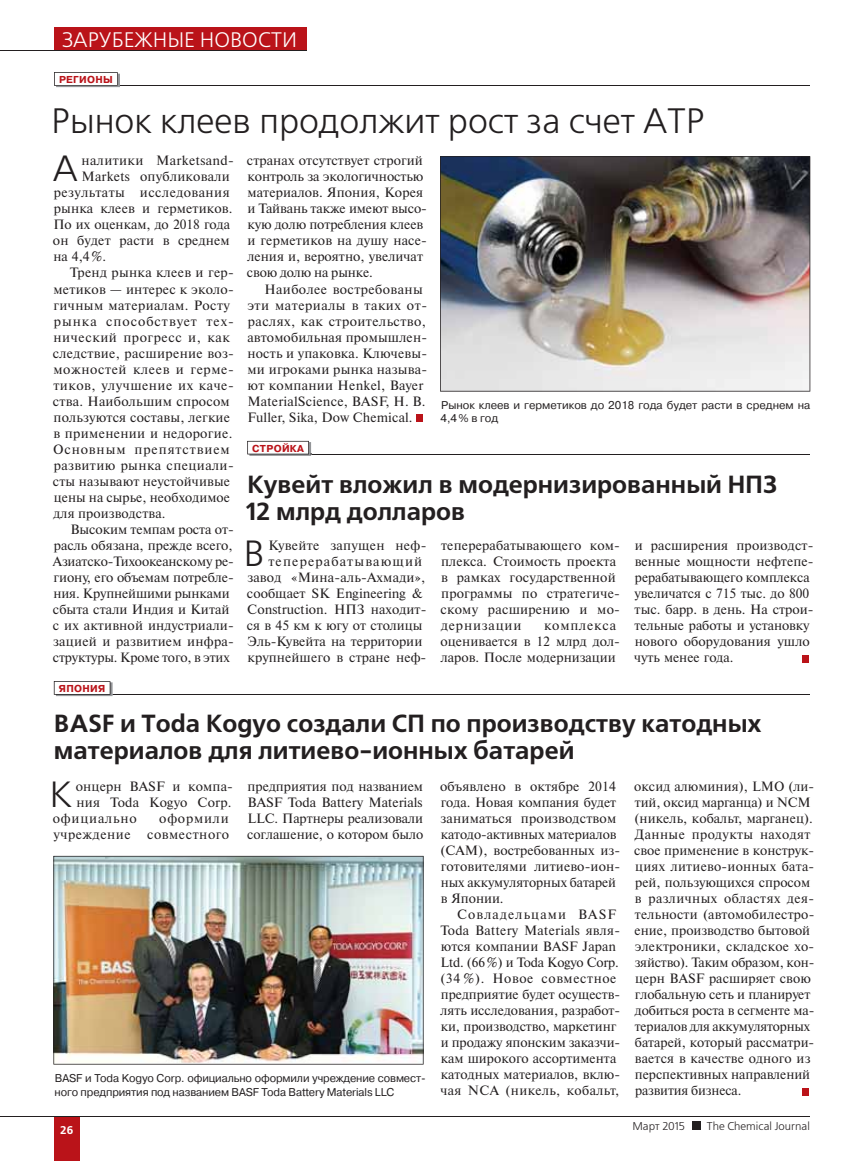
<style>
.page{position:relative;width:864px;height:1161px;background:#fff}
.page>*{position:absolute;margin:0;border:0;box-sizing:border-box;transform-origin:0 0}
.t1{font:36.45px "Free Set C";color:#231f20}
.t2{font:35.25px "Free Set C";color:#231f20}
.t3{font:700 24.75px/27px "Free Set C";color:#231f20}
.t4{font:21px "Free Set C";color:#fff}
.t5{font:21px "Free Set C";letter-spacing:.04em;color:#fff}
.t6{font:13.5px/16px "Newton C";letter-spacing:.01em;color:#231f20}
.t7{font:13.5px "Newton C";letter-spacing:-.01em;color:#231f20}
.t8{font:13.5px/16px "Newton C";letter-spacing:.04em;color:#231f20;text-align:right}
.t9{font:13.5px "Newton C";letter-spacing:.035em;color:#231f20}
.t10{font:13.5px "Newton C";letter-spacing:.03em;color:#231f20}
.t11{font:13.5px "Newton C";letter-spacing:.07em;color:#231f20}
.t12{font:13.5px "Newton C";letter-spacing:.045em;color:#231f20}
.t13{font:13.5px "Newton C";letter-spacing:.065em;color:#231f20}
.t14{font:13.5px "Newton C";letter-spacing:.085em;color:#231f20}
.t15{font:13.5px "Newton C";letter-spacing:.06em;color:#231f20}
.t16{font:11.25px/13.5px "Pragmatica C";letter-spacing:-.01em;color:#231f20}
.t17{font:11.25px "Free Set C";color:#231f20}
.t18{font:700 11.25px "Free Set C";color:#fff}
.t19{font:700 10.05px "Pragmatica C";letter-spacing:.03em;color:#ba1319}
</style>
<div class="page">
<hr style="left:118px;top:85px;width:691px;height:1px;background:#231f20">
<svg style="left:54px;top:72px;width:66px;height:14px"></svg>
<div style="left:416px;top:415px;width:7px;height:7px;background:#ba1319"></div>
<hr style="left:310px;top:454px;width:499px;height:1px;background:#231f20">
<img style="left:249px;top:455px;width:62px;height:1px">
<svg style="left:247px;top:441px;width:64px;height:14px"></svg>
<div style="left:801px;top:655px;width:7px;height:7px;background:#ba1319"></div>
<img style="left:440px;top:156px;width:370px;height:235px">
<hr style="left:108px;top:694px;width:701px;height:1px;background:#231f20">
<svg style="left:54px;top:681px;width:58px;height:14px"></svg>
<div style="left:801px;top:1088px;width:7px;height:7px;background:#ba1319"></div>
<img style="left:53px;top:856px;width:370px;height:208px">
<div style="left:54px;top:1116px;width:26px;height:45px;background:#ba1319"></div>
<hr style="left:0;top:1116px;width:54px;height:1px;background:#231f20">
<hr style="left:54px;top:1116px;width:755px;height:1px;background:#231f20">
<div style="left:691px;top:1121px;width:9px;height:9px;background:#231f20"></div>
<div style="left:54px;top:27px;width:252px;height:24px;background:#ba1319"></div>
<hr style="left:0;top:51px;width:54px;height:1px;background:#231f20">
<hr style="left:54px;top:51px;width:252px;height:1px;background:#231f20">
<h3 class="t5" style="left:62px;top:32px;width:144px">PLAST/ПЛАСТ</h3>
<h3 class="t4" style="left:63px;top:32px;width:236px">ЗАРУБЕЖНЫЕ НОВОСТИ</h3>
<p class="t19" style="left:59px;top:76px;width:55px">РЕГИОНЫ</p>
<h2 class="t2" style="left:51px;top:108px;width:654px">Рынок клеев продолжит рост за счет АТР</h2>
<h1 class="t1" style="left:53px;top:155px;width:27px">А</h1>
<p class="t6" style="left:82px;top:154px;width:154px">налитики Marketsand-</p>
<p class="t6" style="left:247px;top:154px;width:181px">странах отсутствует строгий контроль за экологичностью материалов. Япония, Корея и Тайвань также имеют высо&shy;кую долю потребления клеев и герметиков на душу насе&shy;ления и, вероятно, увеличат свою долю на рынке.</p>
<p class="t6" style="left:247px;top:282px;width:181px;text-indent:17px">Наиболее востребованы эти материалы в таких от&shy;раслях, как строительство, автомобильная промышлен&shy;ность и упаковка. Ключевы&shy;ми игроками рынка называ&shy;ют компании Henkel, Bayer<br>MaterialScience, BASF, H. B.<br>Fuller, Sika, Dow Chemical.</p>
<p class="t19" style="left:252px;top:444px;width:53px">СТРОЙКА</p>
<h3 class="t3" style="left:245px;top:473px;width:533px">Кувейт вложил в модернизированный НПЗ<br>12 млрд долларов</h3>
<h1 class="t1" style="left:243px;top:540px;width:23px">В</h1>
<p class="t6" style="left:268px;top:539px;width:159px">Кувейте запущен неф-</p>
<p class="t6" style="left:81px;top:170px;width:150px">Markets опубликовали</p>
<p class="t9" style="left:54px;top:188px;width:177px">результаты исследования</p>
<p class="t6" style="left:54px;top:202px;width:180px">рынка клеев и герметиков.</p>
<p class="t6" style="left:53px;top:218px;width:178px">По их оценкам, до 2018 года</p>
<p class="t6" style="left:53px;top:234px;width:178px">он будет расти в среднем</p>
<p class="t6" style="left:53px;top:250px;width:54px">на 4,4 %.</p>
<p class="t6" style="left:70px;top:266px;width:165px">Тренд рынка клеев и гер-</p>
<p class="t6" style="left:53px;top:282px;width:182px">метиков — интерес к эколо-</p>
<p class="t10" style="left:53px;top:300px;width:178px">гичным материалам. Росту</p>
<p class="t11" style="left:54px;top:316px;width:181px">рынка способствует тех-</p>
<p class="t8" style="left:53px;top:330px;width:178px">нический прогресс и, как</p>
<p class="t6" style="left:53px;top:346px;width:182px">следствие, расширение воз-</p>
<p class="t12" style="left:53px;top:364px;width:182px">можностей клеев и герме-</p>
<p class="t9" style="left:53px;top:380px;width:182px">тиков, улучшение их каче-</p>
<p class="t6" style="left:53px;top:394px;width:178px">ства. Наибольшим спросом</p>
<p class="t6" style="left:53px;top:410px;width:178px">пользуются составы, легкие</p>
<p class="t6" style="left:53px;top:427px;width:180px">в применении и недорогие.</p>
<p class="t13" style="left:53px;top:444px;width:178px">Основным препятствием</p>
<p class="t10" style="left:54px;top:460px;width:181px">развитию рынка специали-</p>
<p class="t6" style="left:53px;top:475px;width:179px">сты называют неустойчивые</p>
<p class="t6" style="left:54px;top:491px;width:178px">цены на сырье, необходимое</p>
<p class="t6" style="left:53px;top:507px;width:113px">для производства.</p>
<p class="t6" style="left:70px;top:523px;width:165px">Высоким темпам роста от-</p>
<p class="t6" style="left:54px;top:539px;width:180px">расль обязана, прежде всего,</p>
<p class="t7" style="left:53px;top:556px;width:182px">Азиатско-Тихоокеанскому ре-</p>
<p class="t6" style="left:53px;top:571px;width:182px">гиону, его объемам потребле-</p>
<p class="t7" style="left:53px;top:589px;width:178px">ния. Крупнейшими рынками</p>
<p class="t6" style="left:53px;top:603px;width:178px">сбыта стали Индия и Китай</p>
<p class="t6" style="left:53px;top:619px;width:182px">с их активной индустриали-</p>
<p class="t6" style="left:53px;top:635px;width:182px">зацией и развитием инфра-</p>
<p class="t7" style="left:53px;top:653px;width:178px">структуры. Кроме того, в этих</p>
<p class="t16" style="left:440px;top:399px;width:371px">Рынок клеев и герметиков до 2018 года будет расти в среднем на<br>4,4 % в год</p>
<p class="t6" style="left:440px;top:539px;width:181px">теперерабатывающего ком&shy;плекса. Стоимость проекта в рамках государственной программы по стратегиче&shy;скому расширению и мо&shy;дернизации</p>
<p class="t6" style="left:634px;top:539px;width:181px">и расширения производст&shy;венные мощности нефтепе&shy;рерабатывающего комплекса увеличатся с 715 тыс. до 800 тыс. барр. в день. На строи&shy;тельные работы и установку нового оборудования ушло чуть менее года.</p>
<p class="t14" style="left:268px;top:556px;width:155px">теперерабатывающий</p>
<p class="t6" style="left:247px;top:571px;width:179px">завод «Мина-аль-Ахмади»,</p>
<p class="t6" style="left:247px;top:587px;width:177px">сообщает SK Engineering &amp;</p>
<p class="t6" style="left:247px;top:603px;width:180px">Construction. НПЗ находит-</p>
<p class="t6" style="left:247px;top:619px;width:177px">ся в 45 км к югу от столицы</p>
<p class="t6" style="left:247px;top:635px;width:176px">Эль-Кувейта на территории</p>
<p class="t6" style="left:247px;top:651px;width:180px">крупнейшего в стране неф-</p>
<p class="t6" style="left:440px;top:619px;width:181px;text-indent:103px">комплекса оценивается в 12 млрд дол&shy;ларов. После модернизации</p>
<p class="t19" style="left:59px;top:685px;width:48px">ЯПОНИЯ</p>
<h3 class="t3" style="left:54px;top:713px;width:709px">BASF и Toda Kogyo создали СП по производству катодных материалов для литиево-ионных батарей</h3>
<h1 class="t1" style="left:50px;top:781px;width:25px">К</h1>
<p class="t6" style="left:76px;top:779px;width:158px">онцерн BASF и компа-</p>
<p class="t6" style="left:634px;top:779px;width:181px">оксид алюминия), LMO (ли&shy;тий, оксид марганца) и NCM (никель, кобальт, марганец).<br>Данные продукты находят свое применение в конструк&shy;циях литиево-ионных бата&shy;рей, пользующихся спросом в различных областях дея&shy;тельности (автомобилестро&shy;ение, производство бытовой электроники, складское хо&shy;зяйство). Таким образом, кон&shy;церн BASF расширяет свою глобальную сеть и планирует добиться роста в сегменте ма&shy;териалов для аккумуляторных батарей, который рассматри&shy;вается в качестве одного из перспективных направлений развития бизнеса.</p>
<p class="t6" style="left:247px;top:779px;width:178px;text-align:justify">предприятия под названием BASF Toda Battery Materials LLC. Партнеры реализовали соглашение, о котором было</p>
<p class="t6" style="left:440px;top:779px;width:181px">объявлено в октябре 2014 года. Новая компания будет заниматься производством катодо-активных материалов (CAM), востребованных из&shy;готовителями литиево-ион&shy;ных аккумуляторных батарей в Японии.</p>
<p class="t6" style="left:440px;top:908px;width:181px;text-indent:17px">Совладельцами BASF<br>Toda Battery Materials явля&shy;ются компании BASF Japan<br>Ltd. (66 %) и Toda Kogyo Corp. (34 %). Новое совместное предприятие будет осуществ&shy;лять исследования, разработ&shy;ки, производство, маркетинг и продажу японским заказчи&shy;кам широкого ассортимента катодных материалов, вклю&shy;чая NCA (никель, кобальт,</p>
<p class="t6" style="left:76px;top:795px;width:156px">ния Toda Kogyo Corp.</p>
<p class="t15" style="left:53px;top:813px;width:85px">официально</p>
<p class="t8" style="left:53px;top:811px;width:177px">оформили<br>учреждение совместного</p>
<p class="t16" style="left:55px;top:1073px;width:372px">BASF и Toda Kogyo Corp. официально оформили учреждение совмест&shy;ного предприятия под названием BASF Toda Battery Materials LLC</p>
<p class="t18" style="left:60px;top:1125px;width:15px">26</p>
<p class="t17" style="left:632px;top:1122px;width:54px">Март 2015</p>
<p class="t17" style="left:706px;top:1122px;width:104px">The Chemical Journal</p>
</div>
